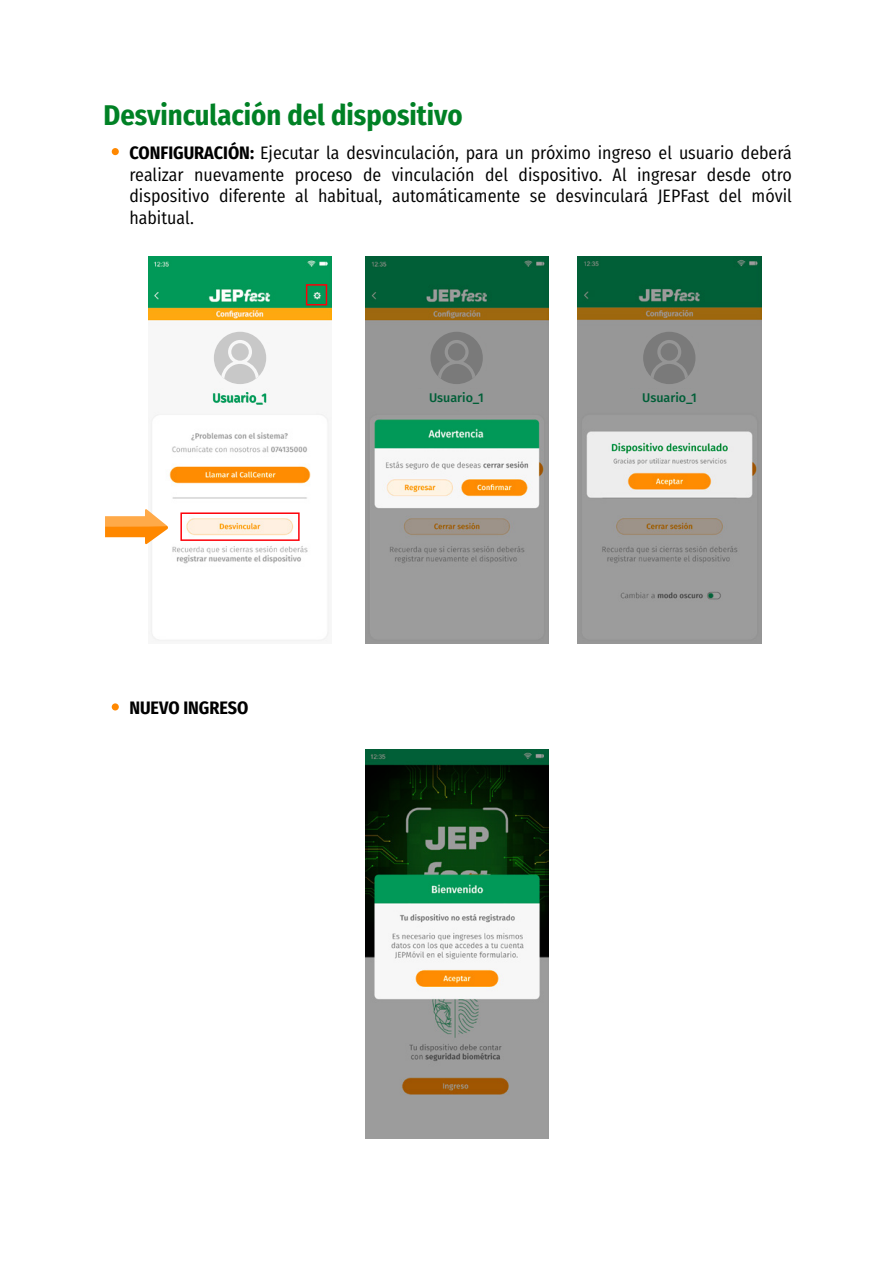
<style>
.page{position:relative;width:893px;height:1263px;background:#fff}
.page>*{position:absolute;margin:0;border:0;box-sizing:border-box;transform-origin:0 0}
.t1{font:700 28.5px "Fira Sans Condensed";color:#008125}
.t2{font:18px/21.6px "Fira Sans Condensed";color:#000;text-align:justify}
.t3{font:700 18px "Fira Sans Condensed";color:#000}
.t4{font:500 12.6px "Fira Sans";color:#005e37}
.t5{font:500 12.6px "Fira Sans";color:#009a58}
.s1{font-weight:700}
</style>
<div class="page">
<div style="left:112px;top:148px;width:7px;height:7px;background:#f80;border-radius:50%"></div>
<div style="left:112px;top:703px;width:7px;height:7px;background:#f80;border-radius:50%"></div>
<img style="left:149px;top:256px;width:182px;height:385px">
<div style="left:180px;top:512px;width:120px;height:29px;border:2px solid #fd0009"></div>
<div style="left:306px;top:284px;width:21px;height:21px;border:2px solid #fd0009"></div>
<img style="left:365px;top:256px;width:183px;height:388px">
<img style="left:578px;top:256px;width:183px;height:388px">
<img style="left:365px;top:750px;width:183px;height:389px">
<svg style="left:105px;top:509px;width:63px;height:36px"></svg>
<div style="left:426px;top:327px;width:62px;height:62px;background:#979797;border-radius:50%"></div>
<div style="left:430px;top:332px;width:53px;height:52px;background:#7a7a7a;border-radius:50%"></div>
<svg style="left:438px;top:340px;width:37px;height:39px"></svg>
<div style="left:638px;top:327px;width:62px;height:62px;background:#979797;border-radius:50%"></div>
<div style="left:643px;top:332px;width:52px;height:52px;background:#7a7a7a;border-radius:50%"></div>
<svg style="left:651px;top:340px;width:37px;height:39px"></svg>
<div style="left:209px;top:327px;width:62px;height:62px;background:#f7f7f7;border-radius:50%"></div>
<div style="left:214px;top:332px;width:52px;height:52px;background:#c8c8c8;border-radius:50%"></div>
<svg style="left:221px;top:340px;width:38px;height:39px"></svg>
<div style="left:395px;top:389px;width:119px;height:20px;background:#979797"></div>
<div style="left:608px;top:389px;width:119px;height:20px;background:#979797"></div>
<h1 class="t1" style="left:103px;top:91px;width:361px">Desvinculación del dispositivo</h1>
<p class="t2" style="left:129px;top:141px;width:664px"><span class="s1">CONFIGURACIÓN:</span> Ejecutar la desvinculación, para un próximo ingreso el usuario deberá realizar nuevamente proceso de vinculación del dispositivo. Al ingresar desde otro dispositivo diferente al habitual, automáticamente se desvinculará JEPFast del móvil habitual.</p>
<p class="t5" style="left:212px;top:388px;width:56px">Usuario_1</p>
<p class="t4" style="left:429px;top:388px;width:56px">Usuario_1</p>
<p class="t4" style="left:642px;top:388px;width:56px">Usuario_1</p>
<p class="t3" style="left:129px;top:693px;width:121px">NUEVO INGRESO</p>
</div>
